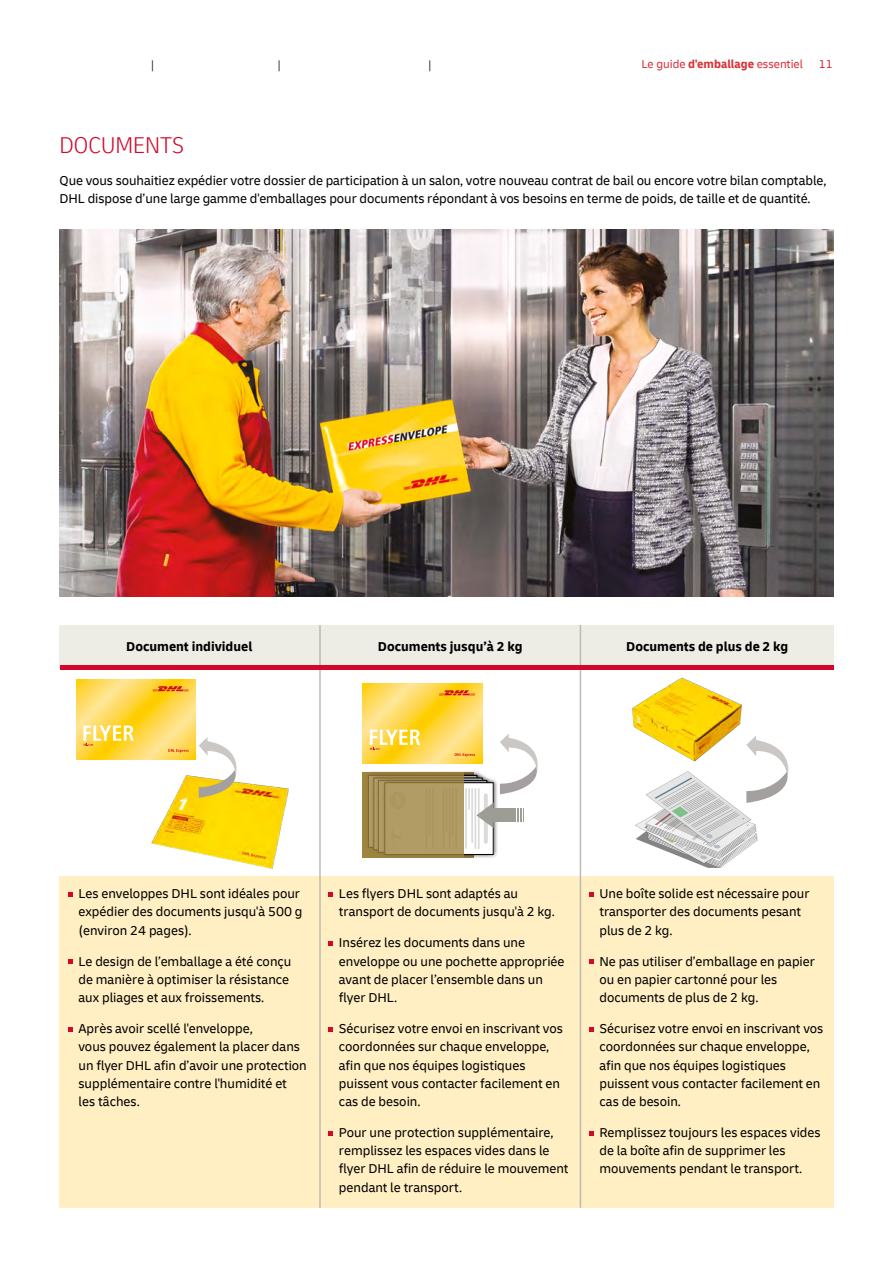
<style>
.page{position:relative;width:893px;height:1263px;background:#fff}
.page>*{position:absolute;margin:0;border:0;box-sizing:border-box;transform-origin:0 0}
.t1{font:300 condensed 24px "Delivery";color:#d3072a}
.t2{font:13.5px/18.1px "Delivery";color:#000}
.t3{font:700 13.5px "Delivery";color:#000}
.t4{font:12px "Delivery";color:#d73138}
.t5{font:300 condensed 12px "Delivery";color:#000}
.s1{font-weight:700}
</style>
<div class="page">
<div style="left:60px;top:876px;width:260px;height:332px;background:#ffefc3"></div>
<div style="left:320px;top:876px;width:260px;height:332px;background:#ffefc3"></div>
<div style="left:580px;top:876px;width:253px;height:332px;background:#ffefc3"></div>
<div style="left:364px;top:770px;width:118px;height:81px;background:#000;opacity:.75"></div>
<div style="left:381px;top:777px;width:118px;height:81px;background:#000;opacity:.75"></div>
<div style="left:385px;top:783px;width:108px;height:71px;background:#fff"></div>
<div style="left:385px;top:782px;width:108px;height:73px;border:1px solid #000"></div>
<hr style="left:478px;top:788px;width:2px;height:61px;background:#dadada">
<hr style="left:474px;top:788px;width:2px;height:61px;background:#dadada">
<hr style="left:465px;top:788px;width:2px;height:61px;background:#dadada">
<hr style="left:471px;top:788px;width:2px;height:55px;background:#dadada">
<hr style="left:468px;top:788px;width:2px;height:22px;background:#dadada">
<hr style="left:484px;top:793px;width:4px;height:51px;background:#dadada;border-radius:2px">
<svg style="left:362px;top:773px;width:102px;height:85px;background:#a89159"></svg>
<img style="left:363px;top:683px;width:119px;height:80px">
<svg style="left:439px;top:690px;width:36px;height:6px"></svg>
<svg style="left:455px;top:753px;width:20px;height:4px"></svg>
<svg style="left:370px;top:730px;width:50px;height:20px"></svg>
<div style="left:489px;top:809px;width:27px;height:13px;background:#9d9c95"></div>
<svg style="left:517px;top:809px;width:7px;height:13px"></svg>
<svg style="left:476px;top:802px;width:18px;height:26px"></svg>
<svg style="left:500px;top:734px;width:38px;height:60px"></svg>
<div style="left:60px;top:625px;width:260px;height:43px;background:#edece5"></div>
<div style="left:320px;top:625px;width:260px;height:43px;background:#edece5"></div>
<div style="left:580px;top:625px;width:253px;height:43px;background:#edece5"></div>
<hr style="left:319px;top:625px;width:2px;height:43px;background:#bcbbb3">
<hr style="left:580px;top:625px;width:1px;height:43px;background:#bcbbb3">
<hr style="left:319px;top:668px;width:2px;height:208px;background:#bcbbb3">
<hr style="left:580px;top:668px;width:1px;height:208px;background:#bcbbb3">
<hr style="left:319px;top:876px;width:2px;height:332px;background:#bcbbb3">
<hr style="left:580px;top:876px;width:1px;height:332px;background:#bcbbb3">
<svg style="left:68px;top:892px;width:5px;height:5px"></svg>
<svg style="left:68px;top:959px;width:5px;height:5px"></svg>
<svg style="left:68px;top:1027px;width:5px;height:4px"></svg>
<svg style="left:328px;top:892px;width:5px;height:5px"></svg>
<svg style="left:328px;top:941px;width:5px;height:5px"></svg>
<svg style="left:328px;top:1027px;width:5px;height:4px"></svg>
<svg style="left:328px;top:1131px;width:5px;height:4px"></svg>
<svg style="left:589px;top:892px;width:5px;height:5px"></svg>
<svg style="left:589px;top:959px;width:5px;height:5px"></svg>
<svg style="left:589px;top:1027px;width:5px;height:4px"></svg>
<svg style="left:589px;top:1131px;width:5px;height:4px"></svg>
<div style="left:60px;top:665px;width:773px;height:5px;background:#d3072a"></div>
<img style="left:632px;top:677px;width:110px;height:58px">
<svg style="left:635px;top:735px;width:154px;height:133px"></svg>
<img style="left:76px;top:679px;width:120px;height:80px">
<svg style="left:153px;top:686px;width:36px;height:6px"></svg>
<svg style="left:168px;top:749px;width:21px;height:4px"></svg>
<svg style="left:83px;top:725px;width:51px;height:21px"></svg>
<img style="left:151px;top:775px;width:138px;height:94px">
<svg style="left:199px;top:737px;width:45px;height:61px"></svg>
<img style="left:60px;top:230px;width:773px;height:366px">
<p class="t5" style="left:151px;top:57px;width:4px">|</p>
<p class="t5" style="left:278px;top:57px;width:4px">|</p>
<p class="t5" style="left:429px;top:57px;width:4px">|</p>
<p class="t4" style="left:641px;top:57px;width:163px">Le guide <span class="s1">d'emballage</span> essentiel</p>
<p class="t4" style="left:819px;top:57px;width:16px">11</p>
<p class="t1" style="left:60px;top:129px;width:126px">DOCUMENTS</p>
<p class="t2" style="left:60px;top:171px;width:768px">Que vous souhaitiez expédier votre dossier de participation à un salon, votre nouveau contrat de bail ou encore votre bilan comptable,</p>
<p class="t2" style="left:60px;top:190px;width:753px">DHL dispose d’une large gamme d'emballages pour documents répondant à vos besoins en terme de poids, de taille et de quantité.</p>
<p class="t3" style="left:126px;top:638px;width:128px">Document individuel</p>
<p class="t3" style="left:378px;top:638px;width:146px">Documents jusqu’à 2 kg</p>
<p class="t3" style="left:626px;top:638px;width:164px">Documents de plus de 2 kg</p>
<p class="t2" style="left:78px;top:884px;width:225px">Les enveloppes DHL sont idéales pour expédier des documents jusqu'à 500 g (environ 24 pages).</p>
<p class="t2" style="left:78px;top:952px;width:214px">Le design de l’emballage a été conçu de manière à optimiser la résistance aux pliages et aux froissements.</p>
<p class="t2" style="left:78px;top:1019px;width:230px">Après avoir scellé l'enveloppe,<br>vous pouvez également la placer dans un flyer DHL afin d’avoir une protection supplémentaire contre l'humidité et les tâches.</p>
<p class="t2" style="left:339px;top:884px;width:217px">Les flyers DHL sont adaptés au transport de documents jusqu'à 2 kg.</p>
<p class="t2" style="left:339px;top:934px;width:227px">Insérez les documents dans une enveloppe ou une pochette appropriée avant de placer l’ensemble dans un flyer DHL.</p>
<p class="t2" style="left:339px;top:1019px;width:225px">Sécurisez votre envoi en inscrivant vos coordonnées sur chaque enveloppe, afin que nos équipes logistiques puissent vous contacter facilement en cas de besoin.</p>
<p class="t2" style="left:339px;top:1123px;width:231px">Pour une protection supplémentaire, remplissez les espaces vides dans le flyer DHL afin de réduire le mouvement pendant le transport.</p>
<p class="t2" style="left:599px;top:884px;width:212px">Une boîte solide est nécessaire pour transporter des documents pesant plus de 2 kg.</p>
<p class="t2" style="left:599px;top:952px;width:217px">Ne pas utiliser d’emballage en papier ou en papier cartonné pour les documents de plus de 2 kg.</p>
<p class="t2" style="left:599px;top:1019px;width:225px">Sécurisez votre envoi en inscrivant vos coordonnées sur chaque enveloppe, afin que nos équipes logistiques puissent vous contacter facilement en cas de besoin.</p>
<p class="t2" style="left:599px;top:1123px;width:223px">Remplissez toujours les espaces vides de la boîte afin de supprimer les mouvements pendant le transport.</p>
</div>
